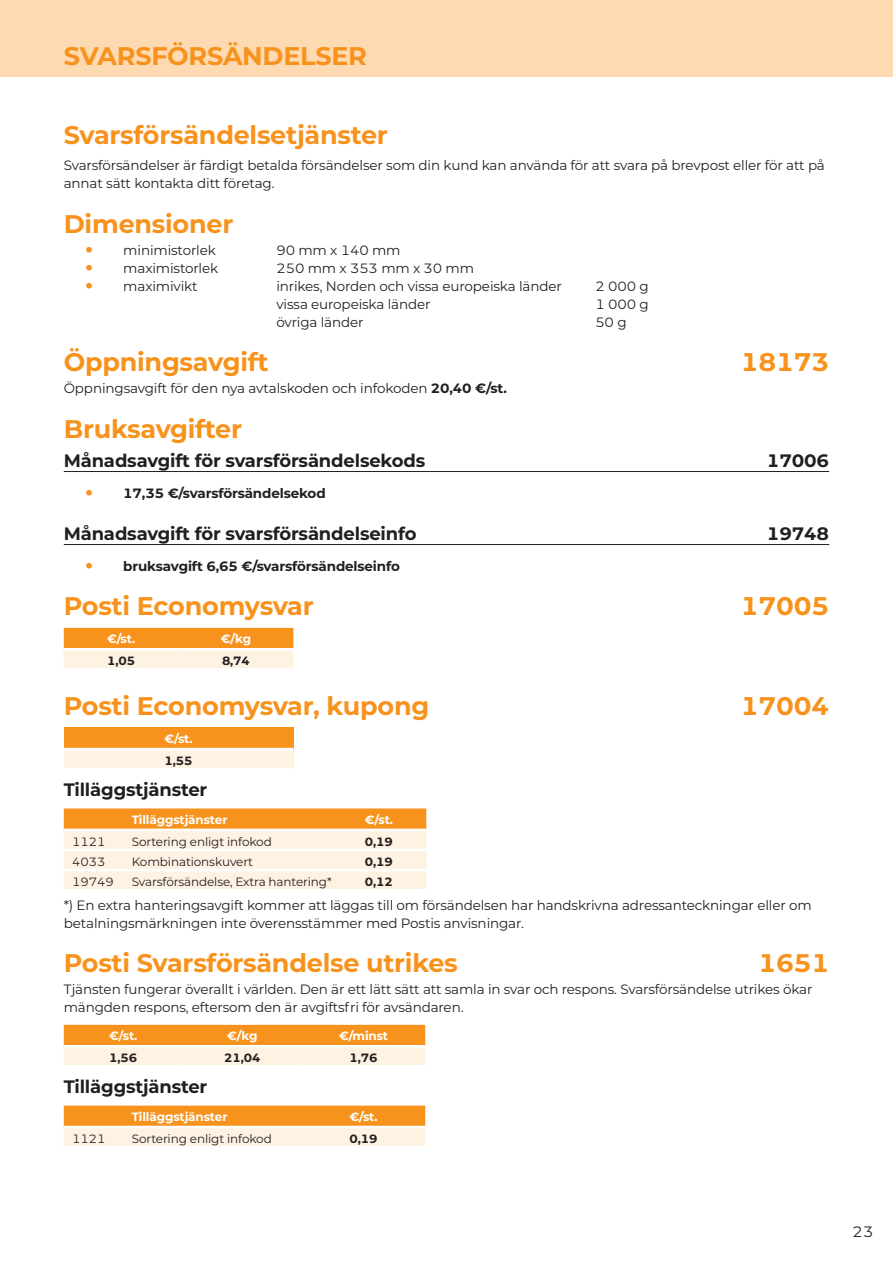
<style>
.page{position:relative;width:893px;height:1263px;background:#fff}
.page>*{position:absolute;margin:0;border:0;box-sizing:border-box;transform-origin:0 0}
.t1{font:700 25.5px "Montserrat";letter-spacing:-.01em;color:#f7931d}
.t2{font:700 18px "Montserrat";letter-spacing:-.01em;color:#231f20}
.t3{font:15px "Montserrat";color:#231f20}
.t4{font:13.5px/18px "Montserrat";letter-spacing:-.01em;color:#231f20}
.t5{font:700 13.5px "Montserrat";letter-spacing:-.01em;color:#231f20}
.t6{font:12px "Montserrat";letter-spacing:-.01em;color:#231f20}
.t7{font:700 12px "Montserrat";letter-spacing:-.01em;color:#fff}
.t8{font:700 12px "Montserrat";letter-spacing:-.01em;color:#231f20}
.s1{font-weight:700;font-size:22.5px;color:#f7931d}
.s2{font-weight:700}
.s3{font-size:22.5px;color:#f7931d}
</style>
<div class="page">
<div style="left:0;top:0;width:893px;height:77px;background:#fedab3"></div>
<hr style="left:64px;top:471px;width:765px;height:1px;background:#231f20">
<hr style="left:64px;top:544px;width:765px;height:1px;background:#231f20">
<svg style="left:64px;top:628px;width:229px;height:40px;background:#fac07b"></svg>
<hr style="left:64px;top:648px;width:115px;height:2px;background:#fff">
<hr style="left:179px;top:648px;width:114px;height:2px;background:#fff">
<div style="left:64px;top:728px;width:229px;height:21px;background:#f7931d"></div>
<div style="left:64px;top:749px;width:229px;height:20px;background:#fef2e3"></div>
<hr style="left:64px;top:748px;width:229px;height:2px;background:#fff">
<hr style="left:64px;top:768px;width:229px;height:2px;background:#fff">
<svg style="left:64px;top:808px;width:362px;height:81px;background:#fcd8ae"></svg>
<hr style="left:332px;top:849px;width:94px;height:2px;background:#fff">
<hr style="left:64px;top:849px;width:59px;height:2px;background:#fff">
<hr style="left:123px;top:849px;width:209px;height:2px;background:#fff">
<hr style="left:64px;top:869px;width:59px;height:2px;background:#fff">
<hr style="left:123px;top:869px;width:209px;height:2px;background:#fff">
<hr style="left:332px;top:869px;width:94px;height:2px;background:#fff">
<hr style="left:64px;top:829px;width:59px;height:2px;background:#fff">
<hr style="left:123px;top:829px;width:209px;height:2px;background:#fff">
<hr style="left:332px;top:829px;width:94px;height:2px;background:#fff">
<svg style="left:64px;top:1025px;width:361px;height:40px;background:#fac07b"></svg>
<hr style="left:64px;top:1045px;width:119px;height:2px;background:#fff">
<hr style="left:183px;top:1045px;width:119px;height:2px;background:#fff">
<hr style="left:302px;top:1045px;width:123px;height:2px;background:#fff">
<svg style="left:64px;top:1105px;width:361px;height:41px;background:#fac17d"></svg>
<hr style="left:64px;top:1126px;width:59px;height:2px;background:#fff">
<hr style="left:123px;top:1126px;width:179px;height:2px;background:#fff">
<hr style="left:302px;top:1126px;width:123px;height:2px;background:#fff">
<h1 class="t1" style="left:64px;top:37px;width:305px">SVARSFÖRSÄNDELSER</h1>
<h1 class="t1" style="left:64px;top:116px;width:326px">Svarsförsändelsetjänster</h1>
<p class="t4" style="left:64px;top:156px;width:763px">Svarsförsändelser är färdigt betalda försändelser som din kund kan använda för att svara på brevpost eller för att på annat sätt kontakta ditt företag.</p>
<h1 class="t1" style="left:64px;top:205px;width:171px">Dimensioner</h1>
<p class="t4" style="left:85px;top:240px;width:132px"><span class="s1">•</span> minimistorlek</p>
<p class="t4" style="left:276px;top:240px;width:126px">90 mm x 140 mm</p>
<p class="t4" style="left:85px;top:258px;width:135px"><span class="s1">•</span> maximistorlek</p>
<p class="t4" style="left:276px;top:258px;width:199px">250 mm x 353 mm x 30 mm</p>
<p class="t4" style="left:85px;top:276px;width:114px"><span class="s1">•</span> maximivikt</p>
<p class="t4" style="left:276px;top:276px;width:287px">inrikes, Norden och vissa europeiska länder</p>
<p class="t4" style="left:595px;top:276px;width:55px">2 000 g</p>
<p class="t4" style="left:276px;top:294px;width:156px">vissa europeiska länder</p>
<p class="t4" style="left:595px;top:294px;width:55px">1 000 g</p>
<p class="t4" style="left:276px;top:312px;width:89px">övriga länder</p>
<p class="t4" style="left:595px;top:312px;width:33px">50 g</p>
<h1 class="t1" style="left:64px;top:344px;width:206px">Öppningsavgift</h1>
<h1 class="t1" style="left:741px;top:344px;width:90px">18173</h1>
<p class="t4" style="left:64px;top:379px;width:445px">Öppningsavgift för den nya avtalskoden och infokoden <span class="s2">20,40 €/st.</span></p>
<h1 class="t1" style="left:64px;top:410px;width:180px">Bruksavgifter</h1>
<h2 class="t2" style="left:64px;top:448px;width:363px">Månadsavgift för svarsförsändelsekods</h2>
<h2 class="t2" style="left:767px;top:448px;width:64px">17006</h2>
<p class="t5" style="left:85px;top:483px;width:242px"><span class="s3">•</span> 17,35 €/svarsförsändelsekod</p>
<h2 class="t2" style="left:64px;top:521px;width:354px">Månadsavgift för svarsförsändelseinfo</h2>
<h2 class="t2" style="left:767px;top:521px;width:64px">19748</h2>
<p class="t5" style="left:85px;top:556px;width:316px"><span class="s3">•</span> bruksavgift 6,65 €/svarsförsändelseinfo</p>
<h1 class="t1" style="left:64px;top:588px;width:251px">Posti Economysvar</h1>
<h1 class="t1" style="left:741px;top:588px;width:90px">17005</h1>
<p class="t7" style="left:107px;top:630px;width:30px">€/st.</p>
<p class="t7" style="left:221px;top:630px;width:32px">€/kg</p>
<p class="t8" style="left:107px;top:652px;width:29px">1,05</p>
<p class="t8" style="left:222px;top:652px;width:29px">8,74</p>
<h1 class="t1" style="left:64px;top:687px;width:367px">Posti Economysvar, kupong</h1>
<h1 class="t1" style="left:741px;top:687px;width:90px">17004</h1>
<p class="t7" style="left:165px;top:730px;width:30px">€/st.</p>
<p class="t8" style="left:165px;top:752px;width:29px">1,55</p>
<h2 class="t2" style="left:64px;top:776px;width:145px">Tilläggstjänster</h2>
<p class="t7" style="left:132px;top:811px;width:97px">Tilläggstjänster</p>
<p class="t7" style="left:365px;top:811px;width:30px">€/st.</p>
<p class="t6" style="left:72px;top:833px;width:35px">1121</p>
<p class="t6" style="left:132px;top:833px;width:142px">Sortering enligt infokod</p>
<p class="t8" style="left:365px;top:833px;width:29px">0,19</p>
<p class="t6" style="left:72px;top:853px;width:35px">4033</p>
<p class="t6" style="left:132px;top:853px;width:123px">Kombinationskuvert</p>
<p class="t8" style="left:365px;top:853px;width:29px">0,19</p>
<p class="t6" style="left:72px;top:873px;width:43px">19749</p>
<p class="t6" style="left:132px;top:873px;width:201px">Svarsförsändelse, Extra hantering*</p>
<p class="t8" style="left:365px;top:873px;width:29px">0,12</p>
<p class="t4" style="left:64px;top:895px;width:749px">*) En extra hanteringsavgift kommer att läggas till om försändelsen har handskrivna adressanteckningar eller om betalningsmärkningen inte överensstämmer med Postis anvisningar.</p>
<h1 class="t1" style="left:64px;top:944px;width:395px">Posti Svarsförsändelse utrikes</h1>
<h1 class="t1" style="left:759px;top:944px;width:72px">1651</h1>
<p class="t4" style="left:64px;top:980px;width:750px">Tjänsten fungerar överallt i världen. Den är ett lätt sätt att samla in svar och respons. Svarsförsändelse utrikes ökar mängden respons, eftersom den är avgiftsfri för avsändaren.</p>
<p class="t7" style="left:109px;top:1027px;width:30px">€/st.</p>
<p class="t7" style="left:227px;top:1027px;width:32px">€/kg</p>
<p class="t7" style="left:339px;top:1027px;width:51px">€/minst</p>
<p class="t8" style="left:109px;top:1049px;width:29px">1,56</p>
<p class="t8" style="left:224px;top:1049px;width:38px">21,04</p>
<p class="t8" style="left:350px;top:1049px;width:29px">1,76</p>
<h2 class="t2" style="left:64px;top:1073px;width:145px">Tilläggstjänster</h2>
<p class="t7" style="left:132px;top:1108px;width:97px">Tilläggstjänster</p>
<p class="t7" style="left:349px;top:1108px;width:30px">€/st.</p>
<p class="t6" style="left:72px;top:1130px;width:35px">1121</p>
<p class="t6" style="left:132px;top:1130px;width:142px">Sortering enligt infokod</p>
<p class="t8" style="left:350px;top:1130px;width:29px">0,19</p>
<p class="t3" style="left:853px;top:1221px;width:22px">23</p>
</div>
